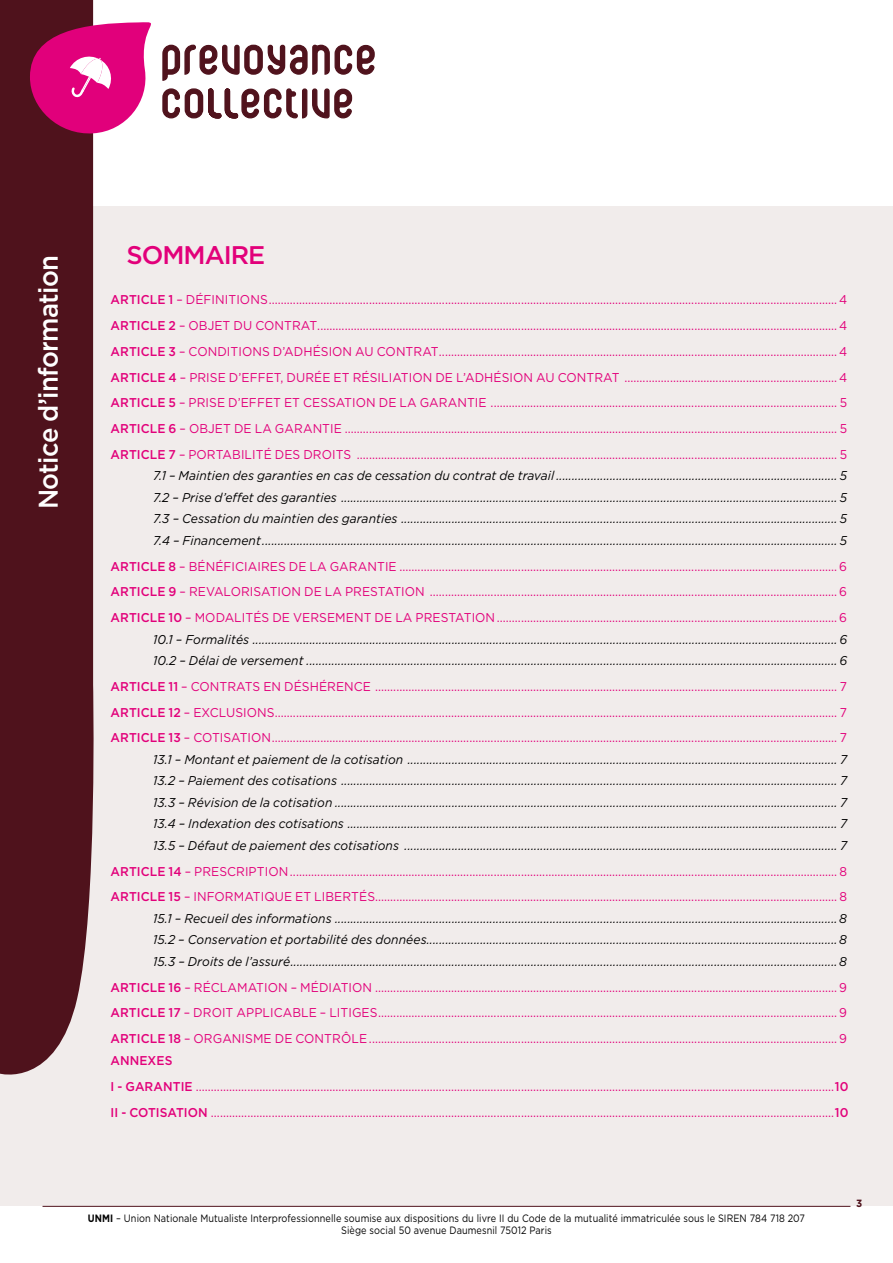
<style>
.page{position:relative;width:893px;height:1263px;background:#fff}
.page>*{position:absolute;margin:0;border:0;box-sizing:border-box;transform-origin:0 0}
.t1{font:53.25px/43.7px "Corpus Care";letter-spacing:.05em;color:#50131d}
.t2{font:500 27px "Gotham";letter-spacing:-.025em;color:#fff;scale:.95 1}
.t3{font:500 25.5px "Gotham";letter-spacing:-.04em;color:#e2007a}
.t4{font:12.75px/25.8px "Gotham";letter-spacing:.005em;color:#e2007a;text-align:justify;scale:.95 1}
.t5{font:italic 12.75px/21.5px "Gotham";letter-spacing:.005em;color:#000;text-align:justify;scale:.95 1}
.t6{font:10.65px/12px "Gotham";letter-spacing:.01em;color:#000;text-align:center;scale:.86 1}
.t7{font:700 10.5px "Gotham";color:#4f121c;scale:.95 1}
.s1{font-weight:500}
.s2{font-weight:700}
</style>
<div class="page">
<div style="left:0;top:206px;width:893px;height:999px;background:#f1eceb"></div>
<div style="left:0;top:0;width:94px;height:1075px;background:#4f121c"></div>
<hr style="left:43px;top:1206px;width:807px;height:1px;background:#4f121c">
<svg style="left:30px;top:21px;width:345px;height:115px"></svg>
<h1 class="t1" style="left:163px;top:38px;width:216px">prevoyance collective</h1>
<h2 class="t2" style="left:33px;top:509px;width:269px;rotate:-90deg">Notice d’information</h2>
<h3 class="t3" style="left:126px;top:240px;width:140px">SOMMAIRE</h3>
<p class="t4" style="left:111px;top:287px;width:777px"><span class="s1">ARTICLE 1</span> – DÉFINITIONS...........................................................................................................................................................................................4<br><span class="s1">ARTICLE 2</span> – OBJET DU CONTRAT...........................................................................................................................................................................4<br><span class="s1">ARTICLE 3</span> – CONDITIONS D’ADHÉSION AU CONTRAT...................................................................................................................................4<br><span class="s1">ARTICLE 4</span> – PRISE D’EFFET, DURÉE ET RÉSILIATION DE L’ADHÉSION AU CONTRAT ......................................................................4<br><span class="s1">ARTICLE 5</span> – PRISE D’EFFET ET CESSATION DE LA GARANTIE .................................................................................................................. 5<br><span class="s1">ARTICLE 6</span> – OBJET DE LA GARANTIE .................................................................................................................................................................. 5<br><span class="s1">ARTICLE 7</span> – PORTABILITÉ DES DROITS .............................................................................................................................................................. 5</p>
<p class="t5" style="left:153px;top:465px;width:732px">7.1 – Maintien des garanties en cas de cessation du contrat de travail ......................................................................................... 5<br>7.2 – Prise d’effet des garanties ............................................................................................................................................................. 5<br>7.3 – Cessation du maintien des garanties .......................................................................................................................................... 5<br>7.4 – Financement...................................................................................................................................................................................... 5</p>
<p class="t4" style="left:111px;top:553px;width:777px"><span class="s1">ARTICLE 8</span> – BÉNÉFICIAIRES DE LA GARANTIE ................................................................................................................................................ 6<br><span class="s1">ARTICLE 9</span> – REVALORISATION DE LA PRESTATION ...................................................................................................................................... 6<br><span class="s1">ARTICLE 10</span> – MODALITÉS DE VERSEMENT DE LA PRESTATION................................................................................................................ 6</p>
<p class="t5" style="left:153px;top:628px;width:732px">10.1 – Formalités .........................................................................................................................................................................................6<br>10.2 – Délai de versement ........................................................................................................................................................................6</p>
<p class="t4" style="left:111px;top:673px;width:777px"><span class="s1">ARTICLE 11</span> – CONTRATS EN DÉSHÉRENCE ........................................................................................................................................................ 7<br><span class="s1">ARTICLE 12</span> – EXCLUSIONS......................................................................................................................................................................................... 7<br><span class="s1">ARTICLE 13</span> – COTISATION.......................................................................................................................................................................................... 7</p>
<p class="t5" style="left:153px;top:749px;width:732px">13.1 – Montant et paiement de la cotisation ........................................................................................................................................ 7<br>13.2 – Paiement des cotisations ............................................................................................................................................................. 7<br>13.3 – Révision de la cotisation ............................................................................................................................................................... 7<br>13.4 – Indexation des cotisations ........................................................................................................................................................... 7<br>13.5 – Défaut de paiement des cotisations ......................................................................................................................................... 7</p>
<p class="t4" style="left:111px;top:858px;width:777px"><span class="s1">ARTICLE 14</span> – PRESCRIPTION.................................................................................................................................................................................... 8<br><span class="s1">ARTICLE 15</span> – INFORMATIQUE ET LIBERTÉS........................................................................................................................................................ 8</p>
<p class="t5" style="left:153px;top:908px;width:732px">15.1 – Recueil des informations ...............................................................................................................................................................8<br>15.2 – Conservation et portabilité des données..................................................................................................................................8<br>15.3 – Droits de l’assuré.............................................................................................................................................................................8</p>
<p class="t4" style="left:111px;top:974px;width:777px"><span class="s1">ARTICLE 16</span> – RÉCLAMATION – MÉDIATION ........................................................................................................................................................ 9<br><span class="s1">ARTICLE 17</span> – DROIT APPLICABLE – LITIGES....................................................................................................................................................... 9<br><span class="s1">ARTICLE 18</span> – ORGANISME DE CONTRÔLE.......................................................................................................................................................... 9</p>
<p class="t4" style="left:111px;top:1047px;width:778px;text-align:left"><span class="s1">ANNEXES<br>I - GARANTIE</span> ..................................................................................................................................................................................................................<span class="s1">10<br>II - COTISATION</span> .............................................................................................................................................................................................................<span class="s1">10</span></p>
<p class="t6" style="left:88px;top:1212px;width:835px"><span class="s2">UNMI</span> – Union Nationale Mutualiste Interprofessionnelle soumise aux dispositions du livre II du Code de la mutualité immatriculée sous le SIREN 784 718 207<br>Siège social 50 avenue Daumesnil 75012 Paris</p>
<p class="t7" style="left:856px;top:1197px;width:8px">3</p>
</div>
